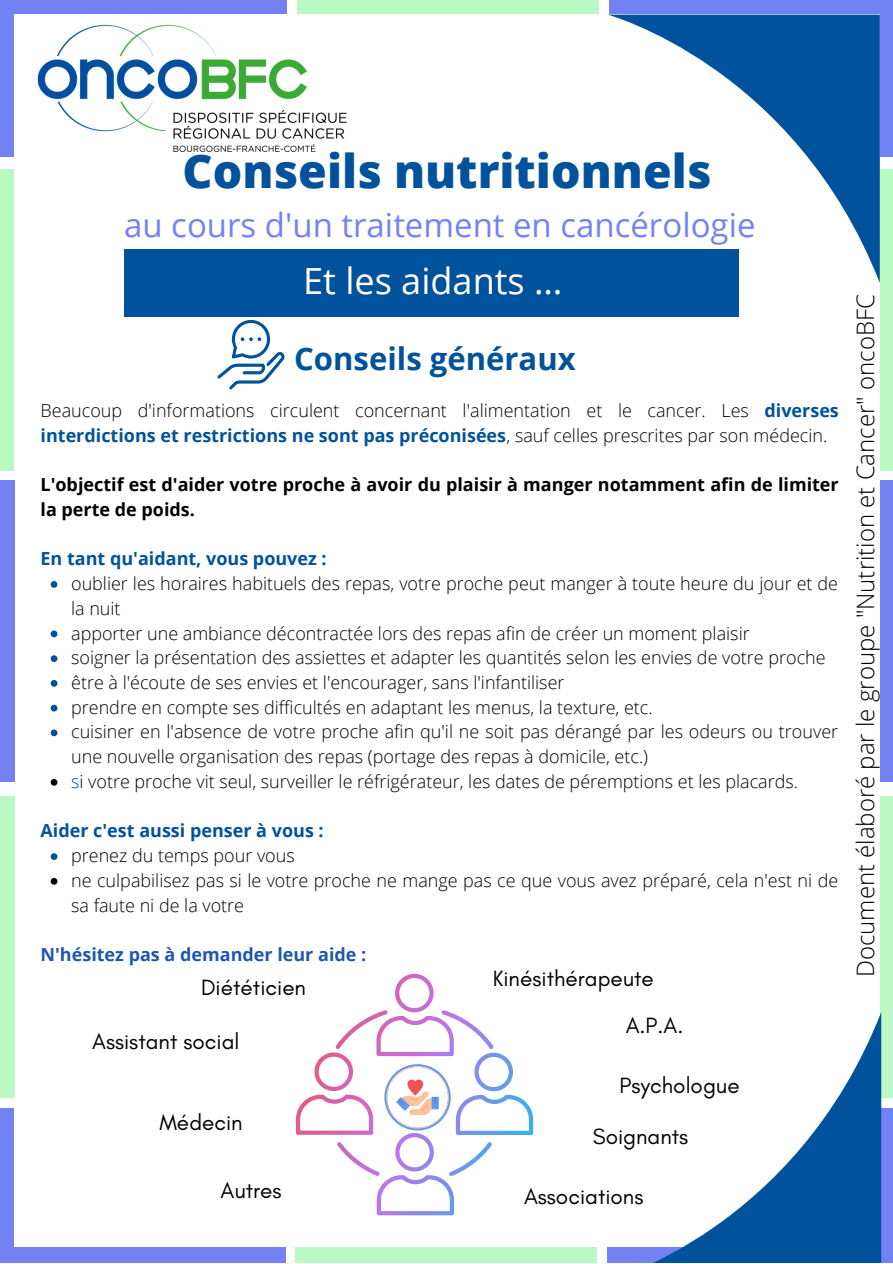
<style>
.page{position:relative;width:893px;height:1264px;background:#fff}
.page>*{position:absolute;margin:0;border:0;box-sizing:border-box;transform-origin:0 0}
.t1{font:800 46.5px "Open Sans";color:#00529c}
.t2{font:36px "Open Sans";color:#fff}
.t3{font:33px "Open Sans";color:#7382f3}
.t4{font:700 31.05px "Open Sans";color:#00529c}
.t5{font:300 24px "Open Sans";color:#000}
.t6{font:22.5px "Glacial Indifference";color:#000}
.t7{font:300 18px/24.8px "Open Sans";color:#000}
.t8{font:700 18px/24.8px "Open Sans";color:#000}
.t9{font:700 18px "Open Sans";color:#00529c}
.t10{font:700 18px "Open Sans";color:#2056ae}
.s1{font-weight:700;color:#00529c}
.s2{color:#00529c}
</style>
<div class="page">
<div style="left:297px;top:0;width:301px;height:14px;background:#bafac2"></div>
<div style="left:609px;top:0;width:283px;height:14px;background:#7382f3"></div>
<div style="left:0;top:1246px;width:285px;height:16px;background:#7382f3"></div>
<div style="left:296px;top:1246px;width:300px;height:16px;background:#bafac2"></div>
<div style="left:0;top:1108px;width:13px;height:154px;background:#7382f3"></div>
<div style="left:0;top:169px;width:14px;height:301px;background:#bafac2"></div>
<div style="left:0;top:0;width:14px;height:157px;background:#7382f3"></div>
<div style="left:879px;top:1108px;width:13px;height:154px;background:#7382f3"></div>
<div style="left:879px;top:169px;width:13px;height:301px;background:#bafac2"></div>
<div style="left:879px;top:0;width:13px;height:157px;background:#7382f3"></div>
<div style="left:0;top:796px;width:14px;height:301px;background:#bafac2"></div>
<div style="left:0;top:481px;width:14px;height:300px;background:#7382f3"></div>
<div style="left:880px;top:796px;width:12px;height:301px;background:#bafac2"></div>
<div style="left:880px;top:481px;width:12px;height:300px;background:#7382f3"></div>
<svg style="left:609px;top:15px;width:270px;height:268px"></svg>
<svg style="left:609px;top:1013px;width:272px;height:249px"></svg>
<svg style="left:217px;top:320px;width:67px;height:69px"></svg>
<div style="left:125px;top:249px;width:613px;height:67px;background:#00529c"></div>
<svg style="left:296px;top:973px;width:237px;height:242px"></svg>
<svg style="left:384px;top:1064px;width:66px;height:66px"></svg>
<svg style="left:51px;top:581px;width:6px;height:7px"></svg>
<svg style="left:51px;top:630px;width:6px;height:7px"></svg>
<svg style="left:51px;top:655px;width:6px;height:7px"></svg>
<svg style="left:51px;top:680px;width:6px;height:6px"></svg>
<svg style="left:51px;top:704px;width:6px;height:7px"></svg>
<svg style="left:51px;top:729px;width:6px;height:7px"></svg>
<svg style="left:51px;top:779px;width:6px;height:6px"></svg>
<svg style="left:51px;top:853px;width:6px;height:7px"></svg>
<svg style="left:51px;top:878px;width:6px;height:6px"></svg>
<img style="left:14px;top:0;width:333px;height:152px">
<p class="t1" style="left:182px;top:138px;width:530px">Conseils nutritionnels</p>
<p class="t3" style="left:124px;top:201px;width:632px">au cours d'un traitement en cancérologie</p>
<p class="t2" style="left:303px;top:255px;width:261px">Et les aidants …</p>
<p class="t4" style="left:294px;top:337px;width:283px">Conseils généraux</p>
<p class="t7" style="left:41px;top:397px;width:799px">Beaucoup d'informations circulent concernant l'alimentation et le cancer. Les <span class="s1">diverses interdictions et restrictions ne sont pas préconisées</span>, sauf celles prescrites par son médecin.</p>
<p class="t8" style="left:41px;top:471px;width:799px">L'objectif est d'aider votre proche à avoir du plaisir à manger notamment afin de limiter la perte de poids.</p>
<p class="t9" style="left:41px;top:546px;width:287px">En tant qu'aidant, vous pouvez :</p>
<p class="t7" style="left:71px;top:570px;width:768px">oublier les horaires habituels des repas, votre proche peut manger à toute heure du jour et de la nuit</p>
<p class="t7" style="left:71px;top:620px;width:680px">apporter une ambiance décontractée lors des repas afin de créer un moment plaisir</p>
<p class="t7" style="left:71px;top:645px;width:756px">soigner la présentation des assiettes et adapter les quantités selon les envies de votre proche</p>
<p class="t7" style="left:71px;top:669px;width:495px">être à l'écoute de ses envies et l'encourager, sans l'infantiliser</p>
<p class="t7" style="left:71px;top:694px;width:583px">prendre en compte ses difficultés en adaptant les menus, la texture, etc.</p>
<p class="t7" style="left:71px;top:719px;width:768px">cuisiner en l'absence de votre proche afin qu'il ne soit pas dérangé par les odeurs ou trouver une nouvelle organisation des repas (portage des repas à domicile, etc.)</p>
<p class="t7" style="left:71px;top:768px;width:728px"><span class="s2">s</span>i votre proche vit seul, surveiller le réfrigérateur, les dates de péremptions et les placards.</p>
<p class="t9" style="left:41px;top:818px;width:284px">Aider c'est aussi penser à vous :</p>
<p class="t7" style="left:71px;top:842px;width:225px">prenez du temps pour vous</p>
<p class="t7" style="left:71px;top:867px;width:768px">ne culpabilisez pas si le votre proche ne mange pas ce que vous avez préparé, cela n'est ni de sa faute ni de la votre</p>
<p class="t10" style="left:41px;top:941px;width:327px">N'hésitez pas à demander leur aide :</p>
<p class="t6" style="left:201px;top:973px;width:106px">Diététicien</p>
<p class="t6" style="left:493px;top:964px;width:162px">Kinésithérapeute</p>
<p class="t6" style="left:625px;top:1012px;width:59px">A.P.A.</p>
<p class="t6" style="left:92px;top:1027px;width:149px">Assistant social</p>
<p class="t6" style="left:159px;top:1108px;width:85px">Médecin</p>
<p class="t6" style="left:619px;top:1072px;width:121px">Psychologue</p>
<p class="t6" style="left:592px;top:1122px;width:97px">Soignants</p>
<p class="t6" style="left:220px;top:1176px;width:62px">Autres</p>
<p class="t6" style="left:524px;top:1182px;width:121px">Associations</p>
<p class="t5" style="left:848px;top:977px;width:684px;rotate:-90deg">Document élaboré par le groupe "Nutrition et Cancer" oncoBFC</p>
</div>
